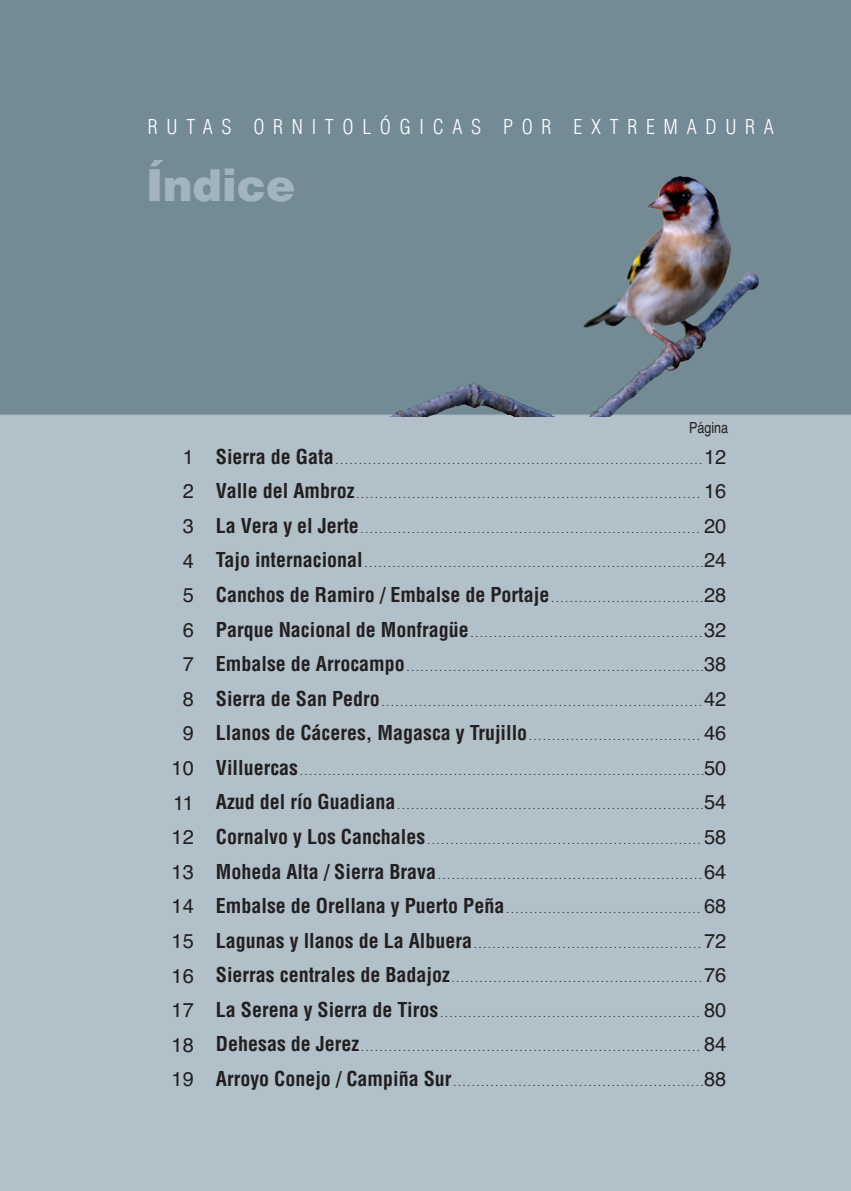
<style>
.page{position:relative;width:851px;height:1191px;background:#fff}
.page>*{position:absolute;margin:0;border:0;box-sizing:border-box;transform-origin:0 0}
.t1{font:900 44px "Helvetica";color:#a3b4be}
.t2{font:700 condensed 20px "Helvetica";color:#231f20}
.t3{font:20px/34.6px "Helvetica";color:#231f20;text-align:center}
.t4{font:300 condensed 20px "Helvetica LT";letter-spacing:.435em;color:#fff}
.t5{font:15.2px "Helvetica";color:#231f20;scale:.82 1}
.t6{font:700 condensed 8px "Helvetica";color:#231f20}
</style>
<div class="page">
<img style="left:0;top:0;width:851px;height:1190px">
<img style="left:390px;top:175px;width:309px;height:241px">
<h2 class="t4" style="left:148px;top:119px;width:627px">RUTAS ORNITOLÓGICAS POR EXTREMADURA</h2>
<h1 class="t1" style="left:146px;top:169px;width:151px">Índice</h1>
<h3 class="t5" style="left:689px;top:422px;width:49px">Página</h3>
<h2 class="t3" style="left:172px;top:441px;width:24px">1<br>2<br>3<br>4<br>5<br>6<br>7<br>8<br>9<br>10<br>11<br>12<br>13<br>14<br>15<br>16<br>17<br>18<br>19</h2>
<h2 class="t2" style="left:216px;top:448px;width:119px">Sierra de Gata</h2>
<h2 class="t3" style="left:704px;top:441px;width:24px">12</h2>
<p class="t6" style="left:336px;top:457px;width:368px">. . . . . . . . . . . . . . . . . . . . . . . . . . . . . . . . . . . . . . . . . . . . . . . . . . . . . . . . . . . . . . . . . . . . . . . . . . . . . . .</p>
<h2 class="t2" style="left:216px;top:483px;width:140px">Valle del Ambroz</h2>
<h2 class="t3" style="left:704px;top:476px;width:24px">16</h2>
<p class="t6" style="left:356px;top:492px;width:345px">. . . . . . . . . . . . . . . . . . . . . . . . . . . . . . . . . . . . . . . . . . . . . . . . . . . . . . . . . . . . . . . . . . . . . . . . . .</p>
<h2 class="t2" style="left:216px;top:518px;width:144px">La Vera y el Jerte</h2>
<h2 class="t3" style="left:704px;top:510px;width:24px">20</h2>
<p class="t6" style="left:361px;top:527px;width:340px">. . . . . . . . . . . . . . . . . . . . . . . . . . . . . . . . . . . . . . . . . . . . . . . . . . . . . . . . . . . . . . . . . . . . . . . . .</p>
<h2 class="t2" style="left:216px;top:552px;width:148px">Tajo internacional</h2>
<h2 class="t3" style="left:704px;top:545px;width:24px">24</h2>
<p class="t6" style="left:365px;top:561px;width:340px">. . . . . . . . . . . . . . . . . . . . . . . . . . . . . . . . . . . . . . . . . . . . . . . . . . . . . . . . . . . . . . . . . . . . . . . . .</p>
<h2 class="t2" style="left:216px;top:587px;width:335px">Canchos de Ramiro / Embalse de Portaje</h2>
<h2 class="t3" style="left:704px;top:579px;width:24px">28</h2>
<p class="t6" style="left:551px;top:596px;width:153px">. . . . . . . . . . . . . . . . . . . . . . . . . . . . . . . . .</p>
<h2 class="t2" style="left:216px;top:621px;width:254px">Parque Nacional de Monfragüe</h2>
<h2 class="t3" style="left:704px;top:614px;width:24px">32</h2>
<p class="t6" style="left:471px;top:630px;width:233px">. . . . . . . . . . . . . . . . . . . . . . . . . . . . . . . . . . . . . . . . . . . . . . . . . .</p>
<h2 class="t2" style="left:216px;top:656px;width:190px">Embalse de Arrocampo</h2>
<h2 class="t3" style="left:704px;top:648px;width:24px">38</h2>
<p class="t6" style="left:407px;top:665px;width:298px">. . . . . . . . . . . . . . . . . . . . . . . . . . . . . . . . . . . . . . . . . . . . . . . . . . . . . . . . . . . . . . . .</p>
<h2 class="t2" style="left:216px;top:690px;width:165px">Sierra de San Pedro</h2>
<h2 class="t3" style="left:704px;top:683px;width:24px">42</h2>
<p class="t6" style="left:382px;top:699px;width:321px">. . . . . . . . . . . . . . . . . . . . . . . . . . . . . . . . . . . . . . . . . . . . . . . . . . . . . . . . . . . . . . . . . . . . .</p>
<h2 class="t2" style="left:216px;top:725px;width:313px">Llanos de Cáceres, Magasca y Trujillo</h2>
<h2 class="t3" style="left:704px;top:717px;width:24px">46</h2>
<p class="t6" style="left:529px;top:734px;width:172px">. . . . . . . . . . . . . . . . . . . . . . . . . . . . . . . . . . . . .</p>
<h2 class="t2" style="left:216px;top:759px;width:84px">Villuercas</h2>
<h2 class="t3" style="left:704px;top:752px;width:24px">50</h2>
<p class="t6" style="left:300px;top:768px;width:405px">. . . . . . . . . . . . . . . . . . . . . . . . . . . . . . . . . . . . . . . . . . . . . . . . . . . . . . . . . . . . . . . . . . . . . . . . . . . . . . . . . . . . . . .</p>
<h2 class="t2" style="left:216px;top:794px;width:181px">Azud del río Guadiana</h2>
<h2 class="t3" style="left:704px;top:786px;width:24px">54</h2>
<p class="t6" style="left:397px;top:803px;width:307px">. . . . . . . . . . . . . . . . . . . . . . . . . . . . . . . . . . . . . . . . . . . . . . . . . . . . . . . . . . . . . . . . . .</p>
<h2 class="t2" style="left:216px;top:828px;width:211px">Cornalvo y Los Canchales</h2>
<h2 class="t3" style="left:704px;top:821px;width:24px">58</h2>
<p class="t6" style="left:427px;top:837px;width:275px">. . . . . . . . . . . . . . . . . . . . . . . . . . . . . . . . . . . . . . . . . . . . . . . . . . . . . . . . . . .</p>
<h2 class="t2" style="left:216px;top:863px;width:222px">Moheda Alta / Sierra Brava</h2>
<h2 class="t3" style="left:704px;top:856px;width:24px">64</h2>
<h2 class="t2" style="left:216px;top:897px;width:290px">Embalse de Orellana y Puerto Peña</h2>
<h2 class="t3" style="left:704px;top:890px;width:24px">68</h2>
<p class="t6" style="left:506px;top:906px;width:195px">. . . . . . . . . . . . . . . . . . . . . . . . . . . . . . . . . . . . . . . . . .</p>
<h2 class="t2" style="left:216px;top:932px;width:258px">Lagunas y llanos de La Albuera</h2>
<h2 class="t3" style="left:704px;top:925px;width:24px">72</h2>
<p class="t6" style="left:474px;top:941px;width:228px">. . . . . . . . . . . . . . . . . . . . . . . . . . . . . . . . . . . . . . . . . . . . . . . . .</p>
<h2 class="t2" style="left:216px;top:967px;width:235px">Sierras centrales de Badajoz</h2>
<h2 class="t3" style="left:704px;top:959px;width:24px">76</h2>
<p class="t6" style="left:452px;top:976px;width:251px">. . . . . . . . . . . . . . . . . . . . . . . . . . . . . . . . . . . . . . . . . . . . . . . . . . . . . .</p>
<h2 class="t2" style="left:216px;top:1001px;width:224px">La Serena y Sierra de Tiros</h2>
<h2 class="t3" style="left:704px;top:994px;width:24px">80</h2>
<p class="t6" style="left:440px;top:1010px;width:261px">. . . . . . . . . . . . . . . . . . . . . . . . . . . . . . . . . . . . . . . . . . . . . . . . . . . . . . . .</p>
<h2 class="t2" style="left:216px;top:1036px;width:145px">Dehesas de Jerez</h2>
<h2 class="t3" style="left:704px;top:1028px;width:24px">84</h2>
<p class="t6" style="left:361px;top:1045px;width:340px">. . . . . . . . . . . . . . . . . . . . . . . . . . . . . . . . . . . . . . . . . . . . . . . . . . . . . . . . . . . . . . . . . . . . . . . . .</p>
<h2 class="t2" style="left:216px;top:1070px;width:237px">Arroyo Conejo / Campiña Sur</h2>
<h2 class="t3" style="left:704px;top:1063px;width:24px">88</h2>
<p class="t6" style="left:453px;top:1079px;width:251px">. . . . . . . . . . . . . . . . . . . . . . . . . . . . . . . . . . . . . . . . . . . . . . . . . . . . . .</p>
</div>
